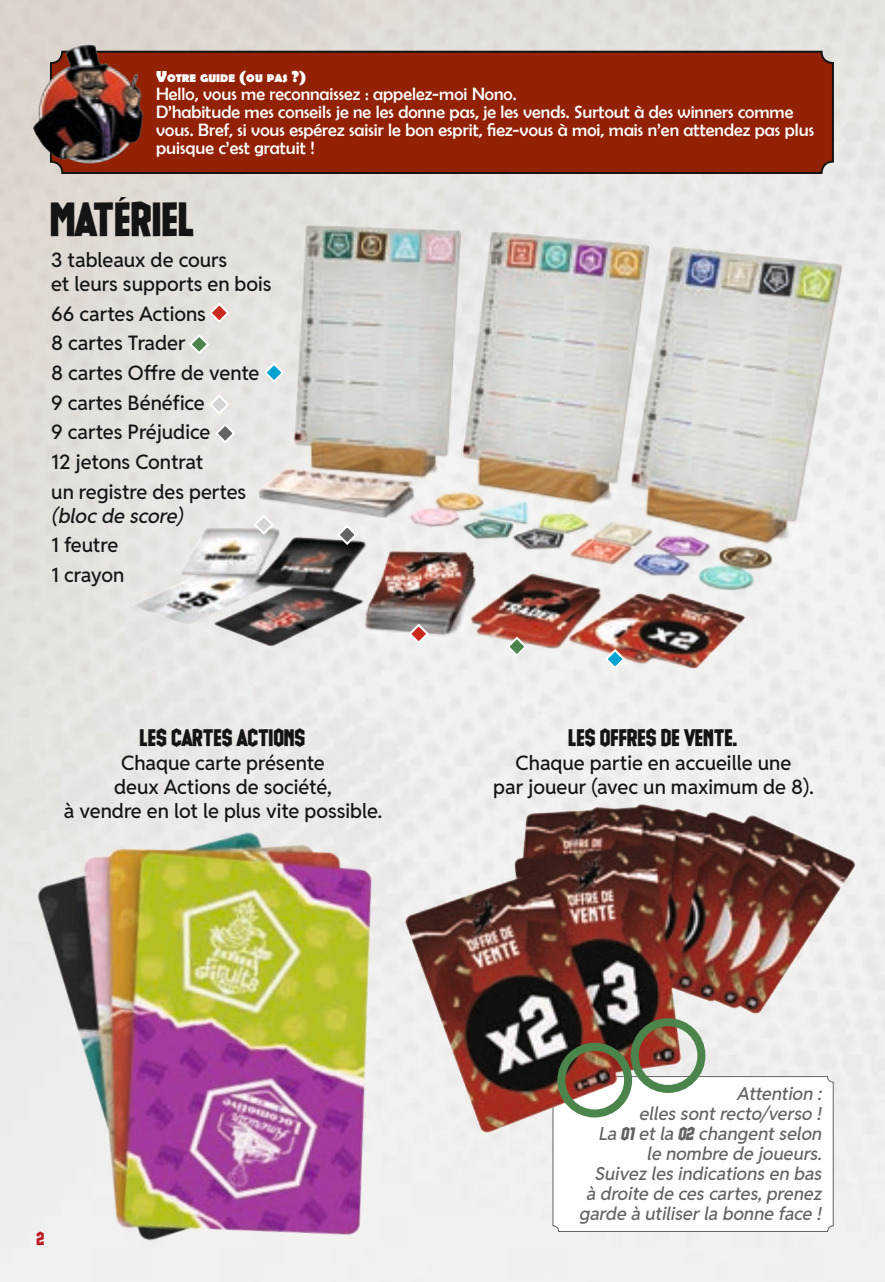
<style>
.page{position:relative;width:885px;height:1282px;background:#fff}
.page>*{position:absolute;margin:0;border:0;box-sizing:border-box;transform-origin:0 0}
.t1{font:48px "Glue Gun Ben accents";color:#131413}
.t2{font:24px "Glue Gun Ben accents";color:#131413}
.t3{font:20px/24px "Reddit Sans";color:#131413;text-align:center}
.t4{font:18px/18px "Berlin Sans FB";color:#fff}
.t5{font:italic 18px/20px "Reddit Sans";color:#636362;text-align:right}
.t6{font:18px "Glue Gun Ben accents";color:#bb1a21}
.t7{font:700 11.2px "Berlin Sans FB";color:#fff}
.s1{font-size:16px}
.s2{font-style:italic}
.s3{font-family:"Glue Gun Ben accents"}
</style>
<div class="page">
<img style="left:0;top:0;width:884px;height:1281px">
<img style="left:20px;top:134px;width:864px;height:669px">
<div style="left:553px;top:1076px;width:280px;height:155px;background:#fff;border-radius:6px"></div>
<img style="left:375px;top:729px;width:499px;height:457px">
<div style="left:557px;top:1042px;width:75px;height:75px;border:8px solid #4c854b;border-radius:50%"></div>
<div style="left:630px;top:1018px;width:75px;height:74px;border:8px solid #4c854b;border-radius:50%"></div>
<svg style="left:208px;top:301px;width:23px;height:23px"></svg>
<svg style="left:407px;top:622px;width:23px;height:23px"></svg>
<svg style="left:262px;top:361px;width:24px;height:23px"></svg>
<svg style="left:603px;top:647px;width:23px;height:23px"></svg>
<svg style="left:208px;top:393px;width:23px;height:23px"></svg>
<svg style="left:335px;top:523px;width:24px;height:23px"></svg>
<svg style="left:213px;top:422px;width:24px;height:23px"></svg>
<svg style="left:252px;top:513px;width:23px;height:23px"></svg>
<svg style="left:505px;top:635px;width:23px;height:23px"></svg>
<svg style="left:187px;top:332px;width:24px;height:24px"></svg>
<div style="left:51px;top:52px;width:781px;height:121px;background:#922105;border-radius:11px"></div>
<div style="left:50px;top:51px;width:783px;height:123px;border:2px solid #131413;border-radius:11px"></div>
<img style="left:27px;top:36px;width:122px;height:136px">
<img style="left:0;top:782px;width:437px;height:499px">
<p class="t7" style="left:156px;top:72px;width:152px"><span class="s1">V</span>OTRE GUIDE <span class="s1">(</span>OU PAS <span class="s1">?)</span></p>
<p class="t4" style="left:156px;top:84px;width:659px">Hello, vous me reconnaissez : appelez-moi Nono.<br>D’habitude mes conseils je ne les donne pas, je les vends. Surtout à des winners comme vous. Bref, si vous espérez saisir le bon esprit, fiez-vous à moi, mais n’en attendez pas plus puisque c’est gratuit !</p>
<p class="t1" style="left:51px;top:197px;width:146px">MATÉRIEL</p>
<p class="t3" style="left:51px;top:246px;width:222px;text-align:left">3 tableaux de cours<br>et leurs supports en bois</p>
<p class="t3" style="left:51px;top:300px;width:156px">66 cartes Actions</p>
<p class="t3" style="left:51px;top:329px;width:136px">8 cartes Trader</p>
<p class="t3" style="left:51px;top:359px;width:210px">8 cartes Offre de vente</p>
<p class="t3" style="left:51px;top:389px;width:155px">9 cartes Bénéfice</p>
<p class="t3" style="left:51px;top:418px;width:161px">9 cartes Préjudice</p>
<p class="t3" style="left:51px;top:448px;width:154px">12 jetons Contrat</p>
<p class="t3" style="left:51px;top:478px;width:197px;text-align:left">un registre des pertes <span class="s2">(bloc de score)</span></p>
<p class="t3" style="left:51px;top:531px;width:69px">1 feutre</p>
<p class="t3" style="left:51px;top:561px;width:75px">1 crayon</p>
<p class="t2" style="left:140px;top:726px;width:167px">LES CARTES ACTIONS</p>
<p class="t3" style="left:64px;top:749px;width:320px">Chaque carte présente<br>deux Actions de société,<br>à vendre en lot le plus vite possible.</p>
<p class="t6" style="left:37px;top:1230px;width:9px">2</p>
<p class="t2" style="left:569px;top:726px;width:170px">LES OFFRES DE VENTE.</p>
<p class="t3" style="left:493px;top:748px;width:322px">Chaque partie en accueille une<br>par joueur (avec un maximum de 8).</p>
<p class="t5" style="left:736px;top:1082px;width:91px">Attention :</p>
<p class="t5" style="left:638px;top:1102px;width:189px">ellessontrecto/verso !</p>
<p class="t5" style="left:578px;top:1122px;width:249px">La <span class="s3">01</span> etla <span class="s3">02</span> changentselon le nombre de joueurs.<br>Suivez lesindicationsen bas à droite de cescartes,prenez garde à utiliserla bonne face !</p>
</div>
